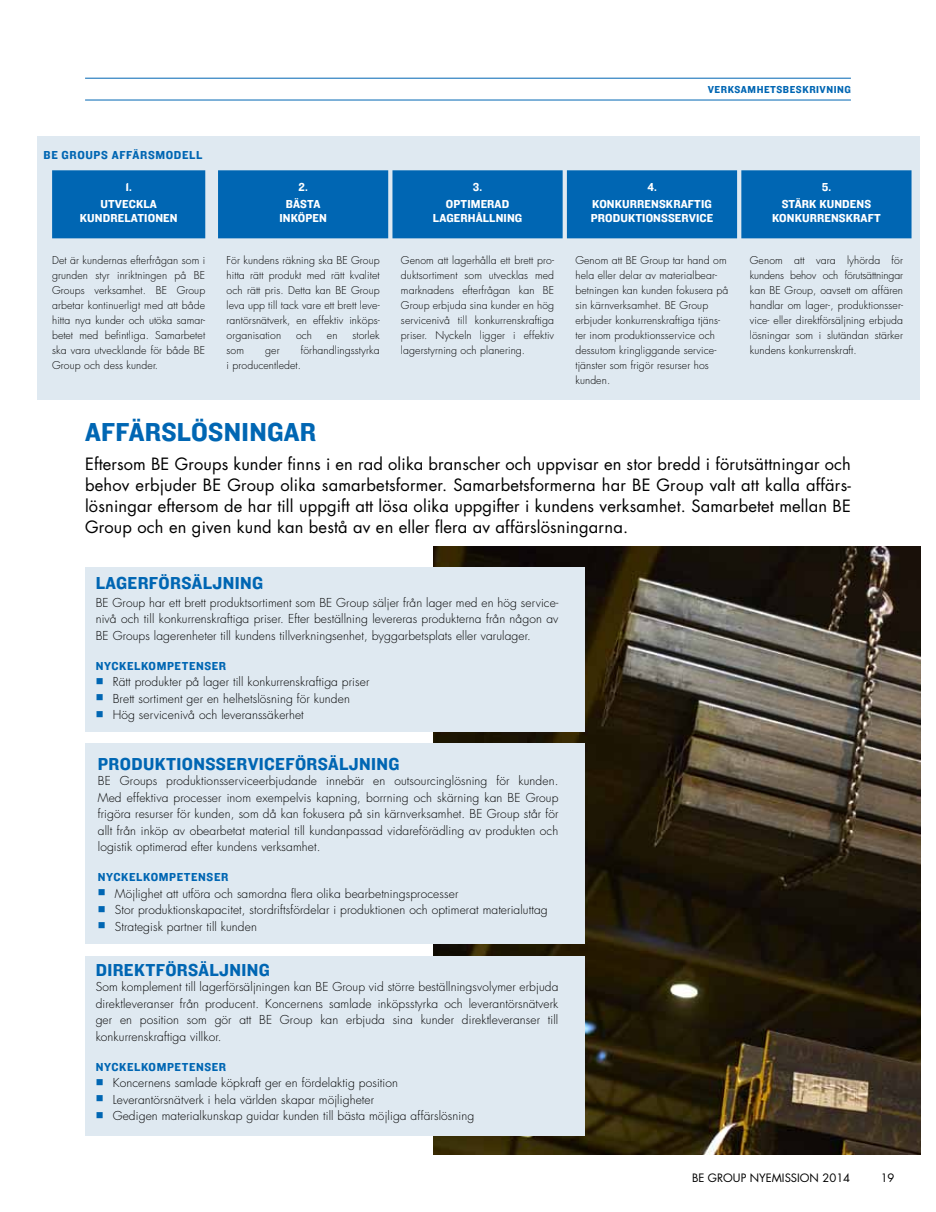
<style>
.page{position:relative;width:936px;height:1212px;background:#fff}
.page>*{position:absolute;margin:0;border:0;box-sizing:border-box;transform-origin:0 0}
.t1{font:27px "Knockout 51 Middleweight";letter-spacing:.01em;color:#0066b3}
.t2{font:18px "Knockout 51 Middleweight";letter-spacing:.02em;color:#0066b3}
.t3{font:16.5px/21px "Futura Std";letter-spacing:.01em;color:#000;text-align:justify}
.t4{font:300 12px/16.5px "Futura Std";letter-spacing:.01em;color:#000;text-align:justify}
.t5{font:12px/17.7px "Knockout 51 Middleweight";letter-spacing:.01em;color:#fff;text-align:center}
.t6{font:12px "Knockout 51 Middleweight";letter-spacing:.05em;color:#0066b3}
.t7{font:11.25px "Futura Std";color:#000}
.t8{font:300 10.5px/15px "Futura Std";letter-spacing:.01em;color:#000;text-align:justify}
.t9{font:10.5px "Knockout 51 Middleweight";letter-spacing:.05em;color:#0066b3}
.s1{color:#0066b3}
</style>
<div class="page">
<img style="left:434px;top:547px;width:485px;height:607px">
<hr style="left:85px;top:78px;width:765px;height:1px;background:#0066b3">
<hr style="left:85px;top:100px;width:765px;height:1px;background:#0066b3">
<div style="left:85px;top:956px;width:500px;height:179px;background:#dfe9f1"></div>
<div style="left:85px;top:568px;width:500px;height:164px;background:#dfe9f1"></div>
<div style="left:85px;top:744px;width:500px;height:200px;background:#dfe9f1"></div>
<div style="left:37px;top:136px;width:882px;height:264px;background:#dfe9f1"></div>
<div style="left:52px;top:170px;width:153px;height:68px;background:#0066b3"></div>
<div style="left:218px;top:170px;width:693px;height:68px;background:#0066b3"></div>
<p class="t6" style="left:44px;top:147px;width:160px">BE GROUPS AFFÄRSMODELL</p>
<p class="t5" style="left:100px;top:177px;width:58px">1.<br>UTVECKLA</p>
<p class="t5" style="left:80px;top:208px;width:99px">KUNDRELATIONEN</p>
<p class="t5" style="left:286px;top:177px;width:36px">2.<br>BÄSTA</p>
<p class="t5" style="left:279px;top:208px;width:49px">INKÖPEN</p>
<p class="t5" style="left:446px;top:177px;width:65px">3.<br>OPTIMERAD</p>
<p class="t5" style="left:433px;top:208px;width:91px">LAGERHÅLLNING</p>
<p class="t9" style="left:707px;top:83px;width:145px">VERKSAMHETSBESKRIVNING</p>
<p class="t5" style="left:592px;top:177px;width:121px">4.<br>KONKURRENSKRAFTIG</p>
<p class="t5" style="left:590px;top:208px;width:124px">PRODUKTIONSSERVICE</p>
<p class="t5" style="left:781px;top:177px;width:91px">5.<br>STÄRK KUNDENS</p>
<p class="t5" style="left:772px;top:208px;width:110px">KONKURRENSKRAFT</p>
<p class="t8" style="left:52px;top:253px;width:155px">Det är kundernas efterfrågan som i grunden styr inriktningen på BE Groups verksamhet. BE Group arbetar kontinuerligt med att både hitta nya kunder och utöka samar&shy;betet med befintliga. Samarbetet ska vara utvecklande för både BE Group och dess kunder.</p>
<p class="t8" style="left:401px;top:253px;width:155px">Genom att lagerhålla ett brett pro&shy;duktsortiment som utvecklas med marknadens efterfrågan kan BE Group erbjuda sina kunder en hög servicenivå till konkurrenskraftiga priser. Nyckeln ligger i effektiv lagerstyrning och planering.</p>
<p class="t8" style="left:749px;top:253px;width:155px">Genom att vara lyhörda för kundens behov och förutsättningar kan BE Group, oavsett om affären handlar om lager-, produktionsser&shy;vice- eller direktförsäljning erbjuda lösningar som i slutändan stärker kundens konkurrenskraft.</p>
<p class="t8" style="left:226px;top:253px;width:155px">För kundens räkning ska BE Group hitta rätt produkt med rätt kvalitet och rätt pris. Detta kan BE Group leva upp till tack vare ett brett leve&shy;rantörsnätverk, en effektiv inköps&shy;organisation</p>
<p class="t8" style="left:575px;top:253px;width:154px;text-align:left">Genom att BE Group tar hand om hela eller delar av materialbear&shy;betningen kan kunden fokusera på sin kärnverksamhet. BE Group erbjuder konkurrenskraftiga tjäns&shy;ter inom produktionsservice och dessutom kringliggande service&shy;tjänster som frigör resurser hos kunden.</p>
<p class="t8" style="left:296px;top:328px;width:18px">och</p>
<p class="t8" style="left:327px;top:328px;width:12px">en</p>
<p class="t8" style="left:352px;top:328px;width:29px">storlek</p>
<p class="t8" style="left:226px;top:343px;width:155px;text-indent:74px">förhandlingsstyrka i producentledet.</p>
<p class="t8" style="left:226px;top:343px;width:19px">som</p>
<p class="t8" style="left:265px;top:343px;width:16px">ger</p>
<h1 class="t1" style="left:85px;top:414px;width:233px">AFFÄRSLÖSNINGAR</h1>
<p class="t3" style="left:85px;top:454px;width:767px">Eftersom BE Groups kunder finns i en rad olika branscher och uppvisar en stor bredd i förutsättningar och behov erbjuder BE Group olika samarbetsformer. Samarbetsformerna har BE Group valt att kalla affärs&shy;lösningar eftersom de har till uppgift att lösa olika uppgifter i kundens verksamhet. Samarbetet mellan BE Group och en given kund kan bestå av en eller flera av affärslösningarna.</p>
<h2 class="t2" style="left:96px;top:571px;width:169px">LAGERFÖRSÄLJNING</h2>
<p class="t4" style="left:96px;top:594px;width:464px">BE Group har ett brett produktsortiment som BE Group säljer från lager med en hög service&shy;nivå och till konkurrenskraftiga priser. Efter beställning levereras produkterna från någon av BE Groups lagerenheter till kundens tillverkningsenhet, byggarbetsplats eller varulager.</p>
<p class="t6" style="left:96px;top:657px;width:132px">NYCKELKOMPETENSER</p>
<p class="t4" style="left:96px;top:674px;width:275px"><span class="s1">■</span> Rätt produkter på lager till konkurrenskraftiga priser</p>
<p class="t4" style="left:96px;top:690px;width:256px"><span class="s1">■</span> Brett sortiment ger en helhetslösning för kunden</p>
<p class="t4" style="left:96px;top:707px;width:209px"><span class="s1">■</span> Hög servicenivå och leveranssäkerhet</p>
<h2 class="t2" style="left:98px;top:752px;width:303px">PRODUKTIONSSERVICEFÖRSÄLJNING</h2>
<p class="t4" style="left:98px;top:773px;width:462px">BE Groups produktionsserviceerbjudande innebär en outsourcinglösning för kunden.<br>Med effektiva processer inom exempelvis kapning, borrning och skärning kan BE Group frigöra resurser för kunden, som då kan fokusera på sin kärnverksamhet. BE Group står för allt från inköp av obearbetat material till kundanpassad vidareförädling av produkten och logistik optimerad efter kundens verksamhet.</p>
<p class="t6" style="left:98px;top:869px;width:132px">NYCKELKOMPETENSER</p>
<p class="t4" style="left:98px;top:885px;width:362px"><span class="s1">■</span> Möjlighet att utföra och samordna flera olika bearbetningsprocesser</p>
<p class="t4" style="left:98px;top:902px;width:451px"><span class="s1">■</span> Stor produktionskapacitet, stordriftsfördelar i produktionen och optimerat materialuttag</p>
<p class="t4" style="left:98px;top:918px;width:160px"><span class="s1">■</span> Strategisk partner till kunden</p>
<h2 class="t2" style="left:96px;top:957px;width:176px">DI REKTFÖRSÄLJNING</h2>
<p class="t4" style="left:96px;top:979px;width:464px">Som komplement till lagerförsäljningen kan BE Group vid större beställningsvolymer erbjuda direktleveranser från producent. Koncernens samlade inköpsstyrka och leverantörsnätverk ger en position som gör att BE Group kan erbjuda sina kunder direktleveranser till konkurrenskraftiga villkor.</p>
<p class="t6" style="left:96px;top:1058px;width:132px">NYCKELKOMPETENSER</p>
<p class="t4" style="left:96px;top:1075px;width:304px"><span class="s1">■</span> Koncernens samlade köpkraft ger en fördelaktig position</p>
<p class="t4" style="left:96px;top:1091px;width:280px"><span class="s1">■</span> Leverantörsnätverk i hela världen skapar möjligheter</p>
<p class="t4" style="left:96px;top:1108px;width:380px"><span class="s1">■</span> Gedigen materialkunskap guidar kunden till bästa möjliga affärslösning</p>
<p class="t7" style="left:692px;top:1170px;width:160px">BE GROUP NYEMISSION 2014</p>
<p class="t7" style="left:880px;top:1170px;width:15px">19</p>
</div>
